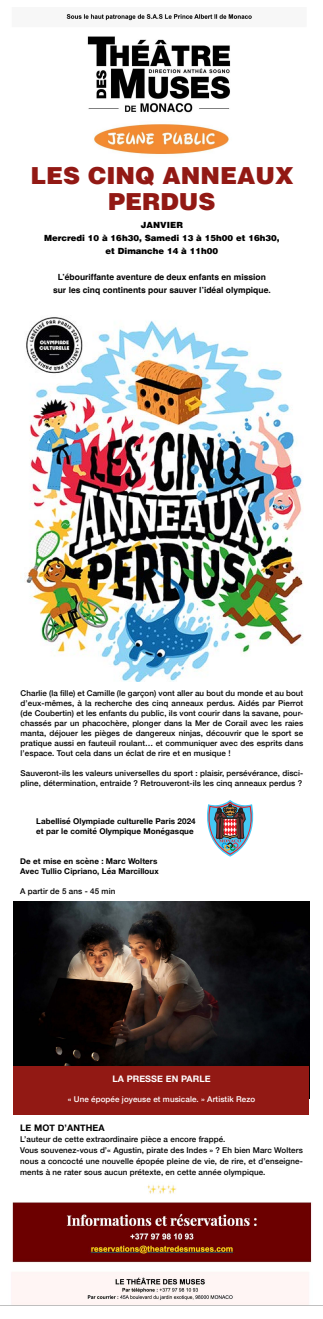
<style>
.page{position:relative;width:323px;height:1319px;background:#fff}
.page>*{position:absolute;margin:0;border:0;box-sizing:border-box;transform-origin:0 0}
.t1{font:900 23.5px/25.5px "Helvetica";color:#921914;text-align:center}
.t2{font:700 9px "Helvetica Neue";letter-spacing:.01em;color:#fff}
.t3{font:700 9px "Helvetica Neue";letter-spacing:.01em;color:#000}
.t4{font:700 8.5px/12.9px "Helvetica";color:#000;text-align:center}
.t5{font:900 8.5px/12.9px "Helvetica";color:#000;text-align:center}
.t6{font:500 8px/10px "Helvetica Neue";letter-spacing:.01em;color:#000}
.t7{font:700 8px/10px "Helvetica Neue";letter-spacing:.01em;color:#000}
.t8{font:500 8px "Helvetica Neue";letter-spacing:.01em;color:#fff}
</style>
<div class="page">
<img style="left:0;top:1184px;width:322px;height:122px">
<img style="left:66px;top:13px;width:186px;height:142px">
<div style="left:0;top:116px;width:322px;height:5px;background:#fff"></div>
<img style="left:25px;top:317px;width:278px;height:364px">
<svg style="left:207px;top:800px;width:46px;height:56px"></svg>
<img style="left:14px;top:901px;width:294px;height:165px">
<div style="left:14px;top:1066px;width:294px;height:49px;background:#921914"></div>
<h1 class="t1" style="left:30px;top:162px;width:264px">LES CINQ ANNEAUX<br>PERDUS</h1>
<p class="t5" style="left:44px;top:218px;width:236px">JANVIER<br>Mercredi 10 à 16h30, Samedi 13 à 15h00 et 16h30, et Dimanche 14 à 11h00</p>
<p class="t4" style="left:53px;top:271px;width:219px">L’ébouriffante aventure de deux enfants en mission sur les cinq continents pour sauver l’idéal olympique.</p>
<p class="t6" style="left:21px;top:687px;width:284px;text-align:justify">Charlie (la fille) et Camille (le garçon) vont aller au bout du monde et au bout d’eux-mêmes, à la recherche des cinq anneaux perdus. Aidés par Pierrot (de Coubertin) et les enfants du public, ils vont courir dans la savane, pour&shy;chassés par un phacochère, plonger dans la Mer de Corail avec les raies manta, déjouer les pièges de dangereux ninjas, découvrir que le sport se pratique aussi en fauteuil roulant… et communiquer avec des esprits dans l’espace. Tout cela dans un éclat de rire et en musique !</p>
<p class="t6" style="left:21px;top:767px;width:284px">Sauveront-ils les valeurs universelles du sport : plaisir, persévérance, disci&shy;pline, détermination, entraide ? Retrouveront-ils les cinq anneaux perdus ?</p>
<p class="t7" style="left:36px;top:815px;width:161px">Labellisé Olympiade culturelle Paris 2024 et par le comité Olympique Monégasque</p>
<p class="t7" style="left:20px;top:856px;width:140px">De et mise en scène : Marc Wolters<br>Avec Tullio Cipriano, Léa Marcilloux</p>
<p class="t6" style="left:20px;top:885px;width:96px">A partir de 5 ans - 45 min</p>
<p class="t2" style="left:112px;top:1071px;width:100px">LA PRESSE EN PARLE</p>
<p class="t8" style="left:68px;top:1092px;width:189px">« Une épopée joyeuse et musicale. » Artistik Rezo</p>
<p class="t3" style="left:20px;top:1120px;width:86px">LE MOT D’ANTHEA</p>
<p class="t6" style="left:20px;top:1132px;width:284px;line-height:11px">L’auteur de cette extraordinaire pièce a encore frappé.<br>Vous souvenez-vous d’« Agustin, pirate des Indes » ? Eh bien Marc Wolters nous a concocté une nouvelle épopée pleine de vie, de rire, et d’enseigne&shy;ments à ne rater sous aucun prétexte, en cette année olympique.</p>
</div>
